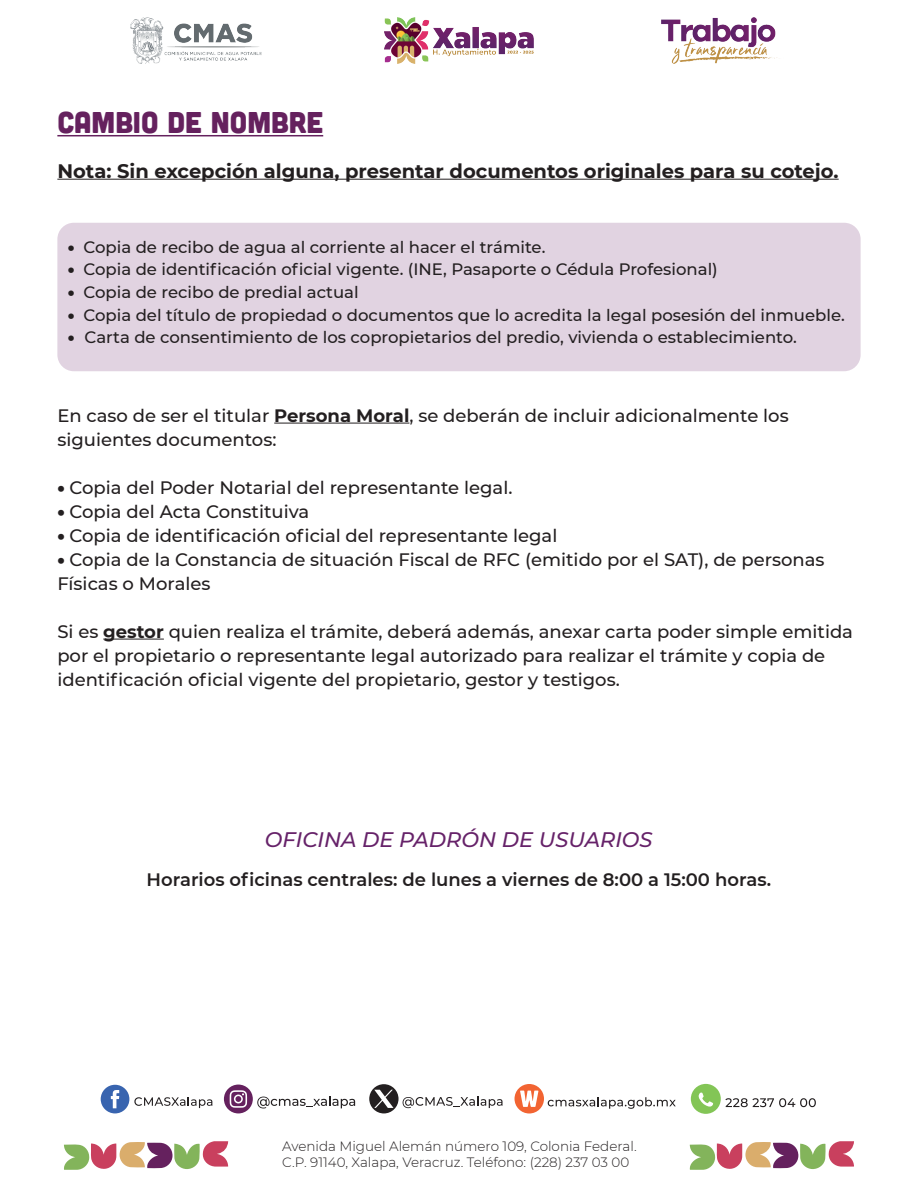
<style>
.page{position:relative;width:918px;height:1188px;background:#fff}
.page>*{position:absolute;margin:0;border:0;box-sizing:border-box;transform-origin:0 0}
.t1{font:30px "Cubano";color:#65215e}
.t2{font:italic 500 21px "Montserrat";color:#662269}
.t3{font:700 19.5px "Montserrat";color:#231f20}
.t4{font:500 18px/24px "Montserrat";color:#231f20}
.t5{font:600 18px "Montserrat";color:#231f20}
.t6{font:500 16.5px "Montserrat";color:#231f20}
.t7{font:300 13.5px/16.2px "Montserrat";color:#231f20}
.s1{font-weight:900}
.s2{font-weight:700}
</style>
<div class="page">
<img style="left:130px;top:17px;width:131px;height:46px">
<img style="left:661px;top:17px;width:116px;height:46px">
<img style="left:385px;top:17px;width:148px;height:46px">
<svg style="left:64px;top:1141px;width:164px;height:29px"></svg>
<svg style="left:689px;top:1141px;width:165px;height:29px"></svg>
<div style="left:57px;top:223px;width:804px;height:148px;background:#e1d3e1;border-radius:16px"></div>
<hr style="left:57px;top:135px;width:266px;height:1px;background:#65215e">
<hr style="left:57px;top:179px;width:782px;height:1px;background:#231f20">
<hr style="left:274px;top:423px;width:135px;height:1px;background:#231f20">
<hr style="left:103px;top:639px;width:61px;height:1px;background:#231f20">
<svg style="left:101px;top:1085px;width:111px;height:29px"></svg>
<svg style="left:369px;top:1084px;width:134px;height:29px"></svg>
<svg style="left:515px;top:1084px;width:161px;height:29px"></svg>
<svg style="left:224px;top:1085px;width:131px;height:28px"></svg>
<svg style="left:691px;top:1084px;width:125px;height:30px"></svg>
<h1 class="t1" style="left:57px;top:103px;width:267px">CAMBIO DE NOMBRE</h1>
<p class="t3" style="left:57px;top:157px;width:783px">Nota: Sin excepción alguna, presentar documentos originales para su cotejo.</p>
<p class="t6" style="left:68px;top:236px;width:479px"><span class="s1">•</span> Copia de recibo de agua al corriente al hacer el trámite.</p>
<p class="t6" style="left:68px;top:258px;width:651px"><span class="s1">•</span> Copia de identificación oficial vigente. (INE, Pasaporte o Cédula Profesional)</p>
<p class="t6" style="left:68px;top:281px;width:292px"><span class="s1">•</span> Copia de recibo de predial actual</p>
<p class="t6" style="left:68px;top:303px;width:779px"><span class="s1">•</span> Copia del título de propiedad o documentos que lo acredita la legal posesión del inmueble.</p>
<p class="t6" style="left:68px;top:326px;width:730px"><span class="s1">•</span> Carta de consentimiento de los copropietarios del predio, vivienda o establecimiento.</p>
<p class="t4" style="left:57px;top:403px;width:733px">En caso de ser el titular <span class="s2">Persona Moral</span>, se deberán de incluir adicionalmente los siguientes documentos:</p>
<p class="t4" style="left:57px;top:475px;width:457px"><span class="s1">•</span> Copia del Poder Notarial del representante legal.</p>
<p class="t4" style="left:57px;top:499px;width:253px"><span class="s1">•</span> Copia del Acta Constituiva</p>
<p class="t4" style="left:57px;top:523px;width:502px"><span class="s1">•</span> Copia de identificación oficial del representante legal</p>
<p class="t4" style="left:57px;top:547px;width:769px"><span class="s1">•</span> Copia de la Constancia de situación Fiscal de RFC (emitido por el SAT), de personas<br>Físicas o Morales</p>
<p class="t4" style="left:57px;top:619px;width:797px">Si es <span class="s2">gestor</span> quien realiza el trámite, deberá además, anexar carta poder simple emitida por el propietario o representante legal autorizado para realizar el trámite y copia de identificación oficial vigente del propietario, gestor y testigos.</p>
<p class="t2" style="left:265px;top:825px;width:389px">OFICINA DE PADRÓN DE USUARIOS</p>
<p class="t5" style="left:147px;top:867px;width:626px">Horarios oficinas centrales: de lunes a viernes de 8:00 a 15:00 horas.</p>
<p class="t7" style="left:282px;top:1138px;width:356px">Avenida Miguel Alemán número 109, Colonia Federal.<br>C.P. 91140, Xalapa, Veracruz. Teléfono: (228) 237 03 00</p>
</div>
